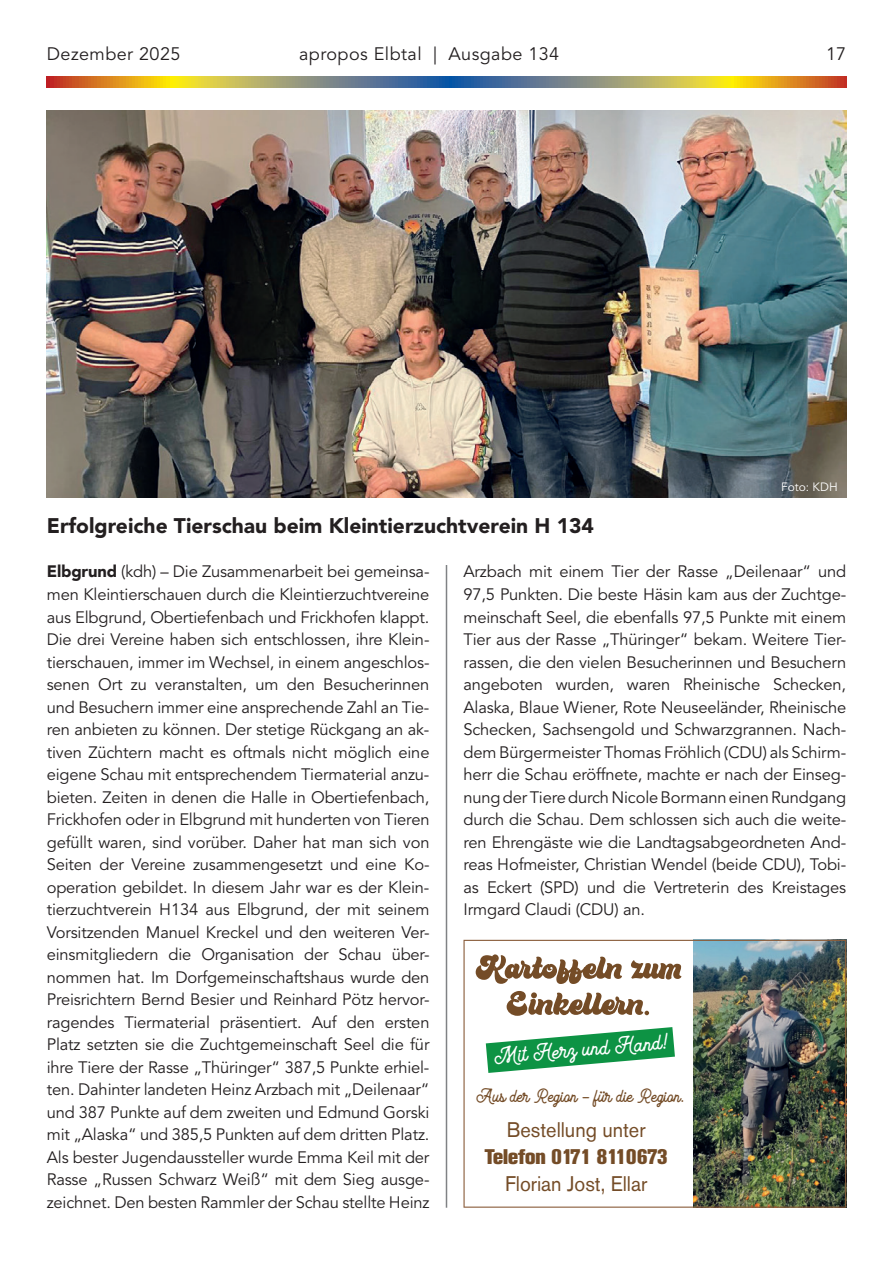
<style>
.page{position:relative;width:893px;height:1263px;background:#fff}
.page>*{position:absolute;margin:0;border:0;box-sizing:border-box;transform-origin:0 0}
.t1{font:900 21px "Avenir LT Std";color:#231f20}
.t2{font:21px "Akzidenz Grotesk BE";color:#744c27;scale:.95 1}
.t3{font:800 21px "Akzidenz Grotesk BE";color:#744c27;scale:.95 1}
.t4{font:18px "Avenir LT Std";letter-spacing:.025em;color:#231f20}
.t5{font:18px "Wild Nebraska Script";color:#fff}
.t6{font:16.5px/22.5px "Avenir LT Std";letter-spacing:-.01em;color:#231f20;text-align:justify}
.t7{font:15px "Wild Nebraska Script";color:#744c27;scale:.95 1}
.t8{font:12px "Avenir LT Std";color:#fff}
.s1{font-weight:900}
</style>
<div class="page">
<svg style="left:47px;top:77px;width:799px;height:10px;background:#a3935b"></svg>
<hr style="left:446px;top:565px;width:1px;height:643px;background:#808285">
<img style="left:47px;top:111px;width:799px;height:386px">
<img style="left:463px;top:940px;width:383px;height:268px">
<p class="t4" style="left:47px;top:44px;width:135px">Dezember 2025</p>
<p class="t4" style="left:299px;top:44px;width:262px">apropos Elbtal | Ausgabe 134</p>
<p class="t4" style="left:826px;top:44px;width:22px">17</p>
<p class="t8" style="left:781px;top:479px;width:58px">Foto: KDH</p>
<p class="t1" style="left:47px;top:512px;width:549px">Erfolgreiche Tierschau beim Kleintierzuchtverein H 134</p>
<p class="t6" style="left:463px;top:561px;width:384px">Arzbach mit einem Tier der Rasse „Deilenaar“ und 97,5 Punkten. Die beste Häsin kam aus der Zuchtge&shy;meinschaft Seel, die ebenfalls 97,5 Punkte mit einem Tier aus der Rasse „Thüringer“ bekam. Weitere Tier&shy;rassen, die den vielen Besucherinnen und Besuchern angeboten wurden, waren Rheinische Schecken, Alaska, Blaue Wiener, Rote Neuseeländer, Rheinische Schecken, Sachsengold und Schwarzgrannen. Nach&shy;dem Bürgermeister Thomas Fröhlich (CDU) als Schirm&shy;herr die Schau eröffnete, machte er nach der Einseg&shy;nung der Tiere durch Nicole Bormann einen Rundgang durch die Schau. Dem schlossen sich auch die weite&shy;ren Ehrengäste wie die Landtagsabgeordneten And&shy;reas Hofmeister, Christian Wendel (beide CDU), Tobi&shy;as Eckert (SPD) und die Vertreterin des Kreistages Irmgard Claudi (CDU) an.</p>
<p class="t6" style="left:47px;top:561px;width:384px"><span class="s1">Elbgrund</span> (kdh) – Die Zusammenarbeit bei gemeinsa&shy;men Kleintierschauen durch die Kleintierzuchtvereine aus Elbgrund, Obertiefenbach und Frickhofen klappt.<br>Die drei Vereine haben sich entschlossen, ihre Klein&shy;tierschauen, immer im Wechsel, in einem angeschlos&shy;senen Ort zu veranstalten, um den Besucherinnen und Besuchern immer eine ansprechende Zahl an Tie&shy;ren anbieten zu können. Der stetige Rückgang an ak&shy;tiven Züchtern macht es oftmals nicht möglich eine eigene Schau mit entsprechendem Tiermaterial anzu&shy;bieten. Zeiten in denen die Halle in Obertiefenbach, Frickhofen oder in Elbgrund mit hunderten von Tieren gefüllt waren, sind vorüber. Daher hat man sich von Seiten der Vereine zusammengesetzt und eine Ko&shy;operation gebildet. In diesem Jahr war es der Klein&shy;tierzuchtverein H134 aus Elbgrund, der mit seinem Vorsitzenden Manuel Kreckel und den weiteren Ver&shy;einsmitgliedern die Organisation der Schau über&shy;nommen hat. Im Dorfgemeinschaftshaus wurde den Preisrichtern Bernd Besier und Reinhard Pötz hervor&shy;ragendes Tiermaterial präsentiert. Auf den ersten Platz setzten sie die Zuchtgemeinschaft Seel die für ihre Tiere der Rasse „Thüringer“ 387,5 Punkte erhiel&shy;ten. Dahinter landeten Heinz Arzbach mit „Deilenaar“ und 387 Punkte auf dem zweiten und Edmund Gorski mit „Alaska“ und 385,5 Punkten auf dem dritten Platz.<br>Als bester Jugendaussteller wurde Emma Keil mit der Rasse „Russen Schwarz Weiß“ mit dem Sieg ausge&shy;zeichnet. Den besten Rammler der Schau stellte Heinz</p>
<p class="t5" style="left:493px;top:1047px;width:177px;rotate:-5deg">Mit Herz und Hand!</p>
<p class="t7" style="left:476px;top:1088px;width:220px">Aus der Region – für die Region.</p>
<p class="t2" style="left:507px;top:1117px;width:148px">Bestellung unter</p>
<p class="t3" style="left:485px;top:1144px;width:194px">Telefon 0171 8110673</p>
<p class="t2" style="left:505px;top:1171px;width:151px">Florian Jost, Ellar</p>
</div>
